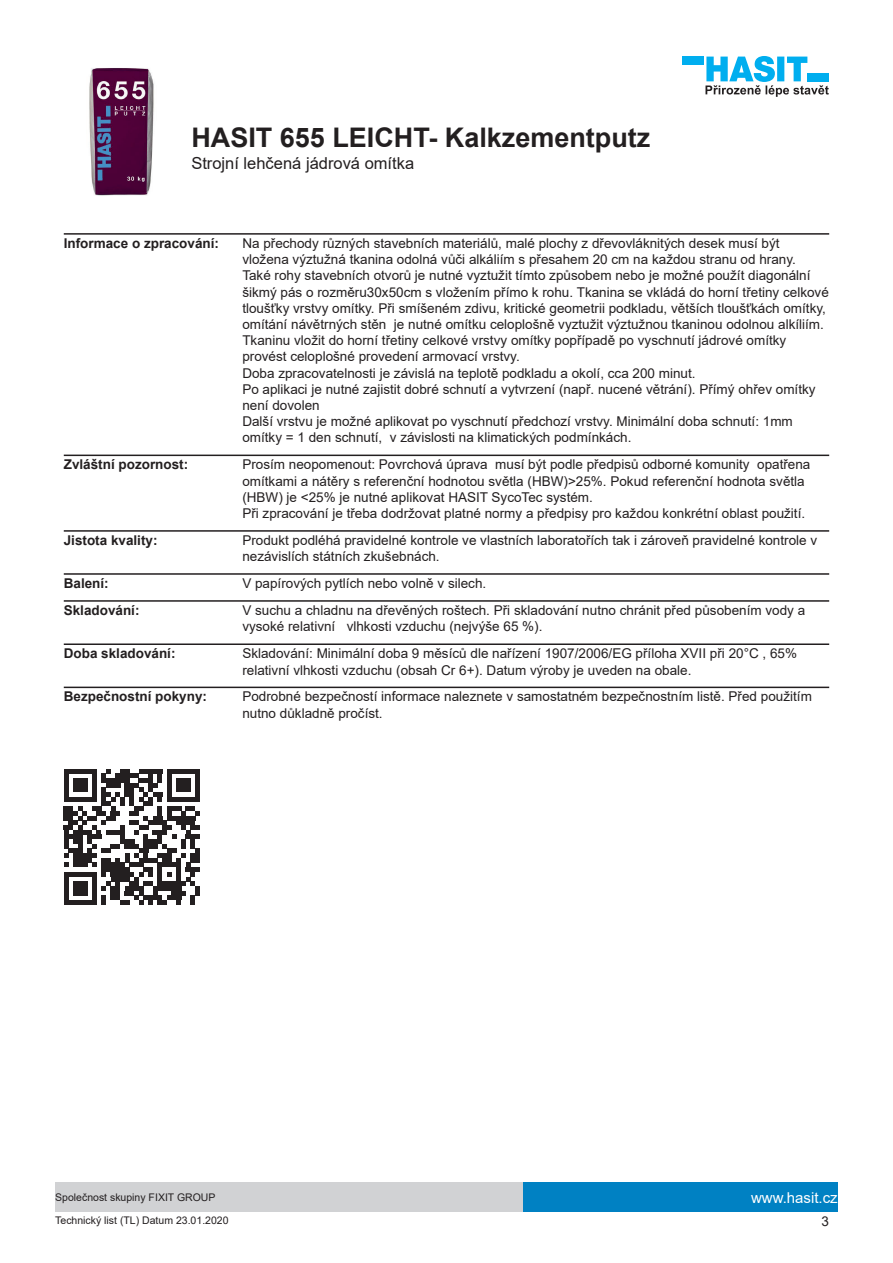
<style>
.page{position:relative;width:893px;height:1263px;background:#fff}
.page>*{position:absolute;margin:0;border:0;box-sizing:border-box;transform-origin:0 0}
.t1{font:700 27px "Arial";color:#231f20}
.t2{font:16.5px "Arial";color:#231f20}
.t3{font:15px "Arial";color:#fff}
.t4{font:13.5px/16.2px "Arial";color:#231f20}
.t5{font:700 13.5px "Arial";color:#231f20}
.t6{font:10.5px "Arial";color:#231f20}
</style>
<div class="page">
<img style="left:89px;top:68px;width:65px;height:128px">
<div style="left:683px;top:57px;width:21px;height:8px;background:#00aeef"></div>
<svg style="left:705px;top:56px;width:124px;height:41px"></svg>
<div style="left:523px;top:1182px;width:315px;height:30px;background:#0081c3"></div>
<div style="left:55px;top:1182px;width:468px;height:30px;background:#d1d2d4"></div>
<hr style="left:64px;top:233px;width:765px;height:2px;background:#231f20">
<hr style="left:64px;top:455px;width:765px;height:1px;background:#231f20">
<hr style="left:64px;top:530px;width:765px;height:2px;background:#231f20">
<hr style="left:64px;top:573px;width:765px;height:2px;background:#231f20">
<hr style="left:64px;top:600px;width:765px;height:2px;background:#231f20">
<hr style="left:64px;top:643px;width:765px;height:2px;background:#231f20">
<hr style="left:64px;top:687px;width:765px;height:1px;background:#231f20">
<svg style="left:64px;top:769px;width:136px;height:136px"></svg>
<hr style="left:139px;top:769px;width:23px;height:4px;background:#231f20">
<hr style="left:167px;top:769px;width:33px;height:4px;background:#231f20">
<h1 class="t1" style="left:191px;top:119px;width:461px">HASIT 655 LEICHT- Kalkzementputz</h1>
<p class="t2" style="left:191px;top:152px;width:224px">Strojní lehčená jádrová omítka</p>
<p class="t5" style="left:64px;top:234px;width:157px">Informace o zpracování:</p>
<p class="t4" style="left:242px;top:235px;width:588px">Na přechody různých stavebních materiálů, malé plochy z dřevovláknitých desek musí být vložena výztužná tkanina odolná vůči alkáliím s přesahem 20 cm na každou stranu od hrany.<br>Také rohy stavebních otvorů je nutné vyztužit tímto způsobem nebo je možné použít diagonální šikmý pás o rozměru30x50cm s vložením přímo k rohu. Tkanina se vkládá do horní třetiny celkové tloušťky vrstvy omítky. Při smíšeném zdivu, kritické geometrii podkladu, větších tloušťkách omítky, omítání návětrných stěn je nutné omítku celoplošně vyztužit výztužnou tkaninou odolnou alkíliím.<br>Tkaninu vložit do horní třetiny celkové vrstvy omítky popřípadě po vyschnutí jádrové omítky provést celoplošné provedení armovací vrstvy.<br>Doba zpracovatelnosti je závislá na teplotě podkladu a okolí, cca 200 minut.<br>Po aplikaci je nutné zajistit dobré schnutí a vytvrzení (např. nucené větrání). Přímý ohřev omítky není dovolen<br>Další vrstvu je možné aplikovat po vyschnutí předchozí vrstvy. Minimální doba schnutí: 1mm omítky = 1 den schnutí, v závislosti na klimatických podmínkách.</p>
<p class="t5" style="left:64px;top:455px;width:126px">Zvláštní pozornost:</p>
<p class="t4" style="left:242px;top:456px;width:570px">Prosím neopomenout: Povrchová úprava musí být podle předpisů odborné komunity opatřena omítkami a nátěry s referenční hodnotou světla (HBW)&gt;25%. Pokud referenční hodnota světla (HBW) je &lt;25% je nutné aplikovat HASIT SycoTec systém.<br>Při zpracování je třeba dodržovat platné normy a předpisy pro každou konkrétní oblast použití.</p>
<p class="t5" style="left:64px;top:531px;width:95px">Jistota kvality:</p>
<p class="t4" style="left:242px;top:532px;width:576px">Produkt podléhá pravidelné kontrole ve vlastních laboratořích tak i zároveň pravidelné kontrole v nezávislích státních zkušebnách.</p>
<p class="t5" style="left:64px;top:574px;width:47px">Balení:</p>
<p class="t4" style="left:242px;top:575px;width:245px">V papírových pytlích nebo volně v silech.</p>
<p class="t5" style="left:64px;top:601px;width:77px">Skladování:</p>
<p class="t4" style="left:242px;top:602px;width:564px">V suchu a chladnu na dřevěných roštech. Při skladování nutno chránit před působením vody a vysoké relativní vlhkosti vzduchu (nejvýše 65 %).</p>
<p class="t5" style="left:64px;top:644px;width:113px">Doba skladování:</p>
<p class="t4" style="left:242px;top:645px;width:556px">Skladování: Minimální doba 9 měsíců dle nařízení 1907/2006/EG příloha XVII při 20°C , 65% relativní vlhkosti vzduchu (obsah Cr 6+). Datum výroby je uveden na obale.</p>
<p class="t5" style="left:64px;top:687px;width:145px">Bezpečnostní pokyny:</p>
<p class="t4" style="left:242px;top:688px;width:571px">Podrobné bezpečností informace naleznete v samostatném bezpečnostním listě. Před použitím nutno důkladně pročíst.</p>
<p class="t6" style="left:55px;top:1190px;width:162px">Společnost skupiny FIXIT GROUP</p>
<p class="t3" style="left:751px;top:1187px;width:88px">www.hasit.cz</p>
<p class="t6" style="left:55px;top:1213px;width:175px">Technický list (TL) Datum 23.01.2020</p>
<p class="t4" style="left:821px;top:1213px;width:9px">3</p>
</div>
